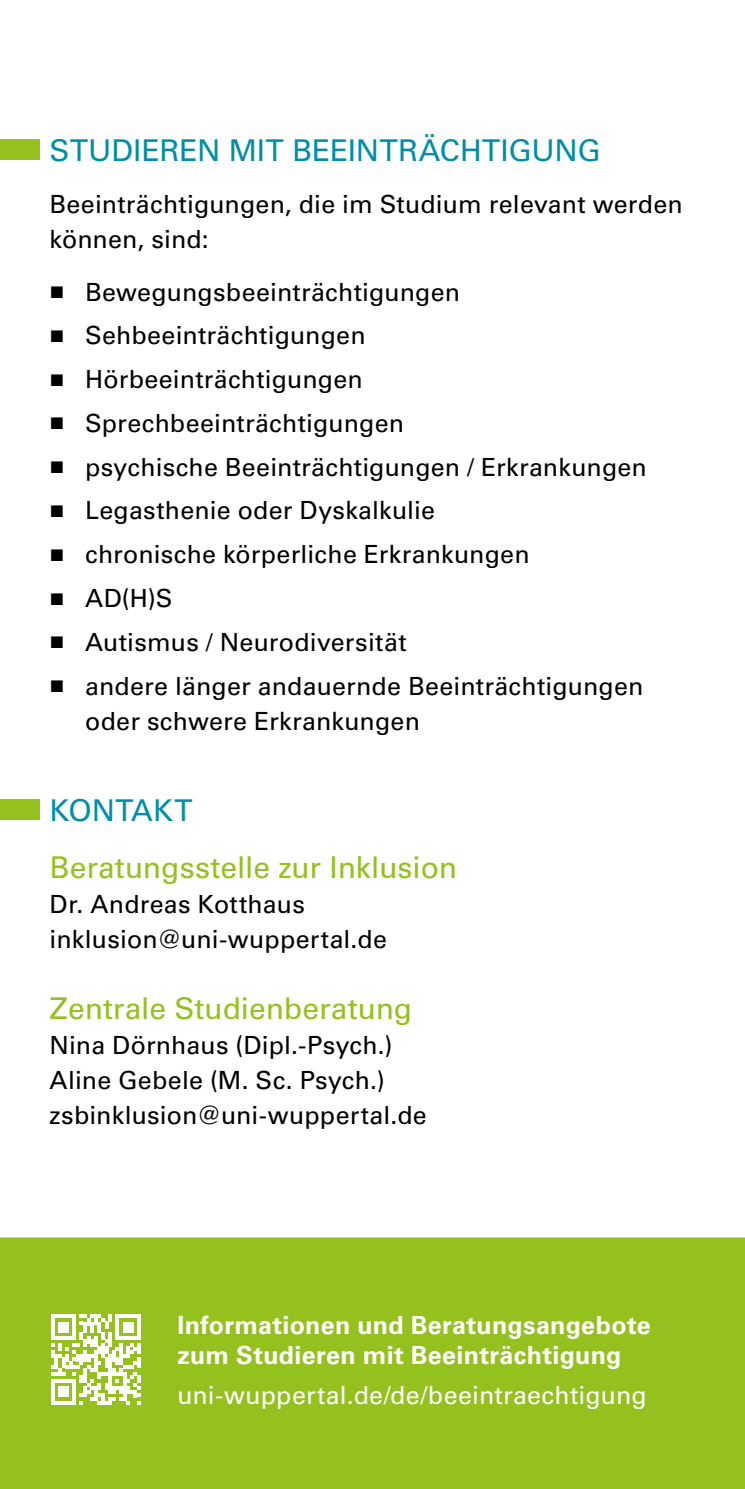
<style>
.page{position:relative;width:745px;height:1489px;background:#fff}
.page>*{position:absolute;margin:0;border:0;box-sizing:border-box;transform-origin:0 0}
.t1{font:30px "Univers LT Pro 55 Roman";color:#95c11f}
.t2{font:30px "Univers LT Pro 55 Roman";color:#008ea8}
.t3{font:25px/35px "Univers LT Pro 55 Roman";letter-spacing:.01em;color:#000}
.t4{font:700 25px/30px "Univers LT Pro 65";letter-spacing:.01em;color:#fff}
.t5{font:25px "Univers LT Pro 55 Roman";letter-spacing:.01em;color:#fff}
.s1{font-family:"Arial"}
</style>
<div class="page">
<div style="left:0;top:799px;width:39px;height:21px;background:#95c11f"></div>
<div style="left:0;top:1237px;width:744px;height:251px;background:#95c11f"></div>
<svg style="left:51px;top:1314px;width:90px;height:90px"></svg>
<div style="left:0;top:139px;width:39px;height:21px;background:#95c11f"></div>
<p class="t2" style="left:50px;top:129px;width:552px">STUDIEREN MIT BEEINTRÄCHTIGUNG</p>
<p class="t3" style="left:50px;top:186px;width:634px">Beeinträchtigungen, die im Studium relevant werden können, sind:</p>
<p class="t3" style="left:50px;top:273px;width:411px"><span class="s1">■</span> Bewegungsbeeinträchtigungen</p>
<p class="t3" style="left:50px;top:317px;width:317px"><span class="s1">■</span> Sehbeeinträchtigungen</p>
<p class="t3" style="left:50px;top:361px;width:314px"><span class="s1">■</span> Hörbeeinträchtigungen</p>
<p class="t3" style="left:50px;top:404px;width:356px"><span class="s1">■</span> Sprechbeeinträchtigungen</p>
<p class="t3" style="left:50px;top:448px;width:598px"><span class="s1">■</span> psychische Beeinträchtigungen / Erkrankungen</p>
<p class="t3" style="left:50px;top:492px;width:387px"><span class="s1">■</span> Legasthenie oder Dyskalkulie</p>
<p class="t3" style="left:50px;top:536px;width:481px"><span class="s1">■</span> chronische körperliche Erkrankungen</p>
<p class="t3" style="left:50px;top:579px;width:124px"><span class="s1">■</span> AD(H)S</p>
<p class="t3" style="left:50px;top:623px;width:358px"><span class="s1">■</span> Autismus / Neurodiversität</p>
<p class="t3" style="left:85px;top:667px;width:559px;text-indent:-35px"><span class="s1">■</span> andere länger andauernde Beeinträchtigungen oder schwere Erkrankungen</p>
<p class="t2" style="left:50px;top:789px;width:144px">KONTAKT</p>
<p class="t1" style="left:50px;top:847px;width:409px">Beratungsstelle zur Inklusion</p>
<p class="t3" style="left:50px;top:886px;width:339px">Dr. Andreas Kotthaus inklusion@uni-wuppertal.de</p>
<p class="t1" style="left:50px;top:987px;width:364px">Zentrale Studienberatung</p>
<p class="t3" style="left:50px;top:1026px;width:378px">Nina Dörnhaus (Dipl.-Psych.)<br>Aline Gebele (M. Sc. Psych.) zsbinklusion@uni-wuppertal.de</p>
<p class="t4" style="left:177px;top:1308px;width:474px">Informationen und Beratungsangebote zum Studieren mit Beeinträchtigung</p>
<p class="t5" style="left:177px;top:1377px;width:470px">uni-wuppertal.de/de/beeintraechtigung</p>
</div>
